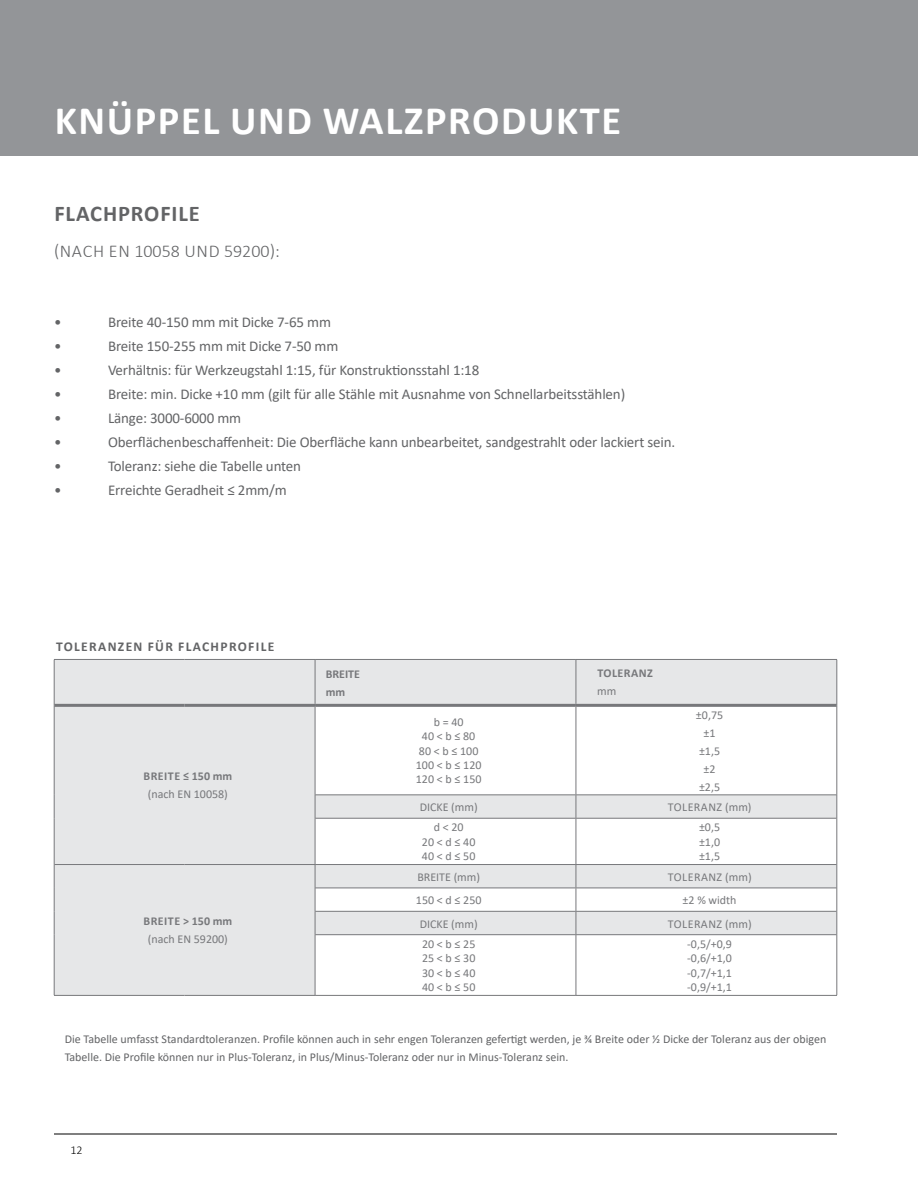
<style>
.page{position:relative;width:918px;height:1188px;background:#fff}
.page>*{position:absolute;margin:0;border:0;box-sizing:border-box;transform-origin:0 0}
.t1{font:700 40.5px "Calibri";letter-spacing:.04em;color:#fff}
.t2{font:700 22.5px "Calibri";letter-spacing:.04em;color:#636466}
.t3{font:300 18px "Calibri";color:#636466}
.t4{font:15px "Calibri";letter-spacing:-.01em;color:#636466}
.t5{font:700 13.5px "Calibri";letter-spacing:.1em;color:#636466}
.t6{font:12px/18px "Calibri";color:#636466}
.t7{font:12px/14.4px "Calibri";color:#77787b;text-align:center}
.t8{font:12px "Calibri";letter-spacing:.04em;color:#77787b}
.t9{font:700 12px "Calibri";letter-spacing:.04em;color:#77787b}
.t10{font:700 12px/18px "Calibri";color:#77787b}
.t11{font:300 12px "Calibri";color:#000}
</style>
<div class="page">
<hr style="left:54px;top:1134px;width:783px;height:1px;background:#000">
<svg style="left:55px;top:660px;width:782px;height:335px;fill:#e6e7e8"></svg>
<svg style="left:316px;top:795px;width:521px;height:139px;fill:#e6e7e8"></svg>
<hr style="left:315px;top:660px;width:1px;height:44px;background:#77787b">
<hr style="left:576px;top:660px;width:1px;height:44px;background:#77787b">
<hr style="left:54px;top:705px;width:1px;height:90px;background:#77787b">
<hr style="left:315px;top:707px;width:1px;height:88px;background:#77787b">
<hr style="left:576px;top:707px;width:1px;height:87px;background:#77787b">
<hr style="left:837px;top:705px;width:1px;height:90px;background:#77787b">
<svg style="left:54px;top:795px;width:1px;height:23px"></svg>
<svg style="left:315px;top:795px;width:1px;height:23px"></svg>
<svg style="left:576px;top:795px;width:1px;height:23px"></svg>
<svg style="left:837px;top:795px;width:1px;height:23px"></svg>
<hr style="left:54px;top:818px;width:1px;height:47px;background:#77787b">
<hr style="left:315px;top:818px;width:1px;height:46px;background:#77787b">
<hr style="left:576px;top:819px;width:1px;height:45px;background:#77787b">
<hr style="left:837px;top:818px;width:1px;height:47px;background:#77787b">
<svg style="left:54px;top:865px;width:1px;height:70px"></svg>
<svg style="left:315px;top:865px;width:1px;height:69px"></svg>
<svg style="left:576px;top:865px;width:1px;height:69px"></svg>
<svg style="left:837px;top:865px;width:1px;height:70px"></svg>
<hr style="left:54px;top:935px;width:1px;height:60px;background:#77787b">
<hr style="left:315px;top:935px;width:1px;height:60px;background:#77787b">
<hr style="left:576px;top:935px;width:1px;height:60px;background:#77787b">
<hr style="left:837px;top:935px;width:1px;height:60px;background:#77787b">
<hr style="left:54px;top:995px;width:131px;height:1px;background:#77787b">
<hr style="left:185px;top:995px;width:130px;height:1px;background:#77787b">
<hr style="left:315px;top:995px;width:261px;height:1px;background:#77787b">
<hr style="left:576px;top:995px;width:261px;height:1px;background:#77787b">
<hr style="left:54px;top:704px;width:131px;height:3px;background:#77787b">
<hr style="left:185px;top:704px;width:130px;height:3px;background:#77787b">
<hr style="left:315px;top:704px;width:261px;height:3px;background:#77787b">
<hr style="left:576px;top:704px;width:261px;height:3px;background:#77787b">
<hr style="left:315px;top:794px;width:261px;height:1px;background:#77787b">
<hr style="left:576px;top:794px;width:261px;height:1px;background:#77787b">
<hr style="left:315px;top:818px;width:261px;height:1px;background:#77787b">
<hr style="left:576px;top:818px;width:261px;height:1px;background:#77787b">
<hr style="left:54px;top:864px;width:131px;height:1px;background:#77787b">
<hr style="left:185px;top:864px;width:130px;height:1px;background:#77787b">
<hr style="left:315px;top:864px;width:261px;height:1px;background:#77787b">
<hr style="left:576px;top:864px;width:261px;height:1px;background:#77787b">
<hr style="left:315px;top:888px;width:261px;height:1px;background:#77787b">
<hr style="left:576px;top:888px;width:261px;height:1px;background:#77787b">
<hr style="left:315px;top:911px;width:261px;height:1px;background:#77787b">
<hr style="left:576px;top:911px;width:261px;height:1px;background:#77787b">
<hr style="left:315px;top:934px;width:261px;height:1px;background:#77787b">
<hr style="left:576px;top:934px;width:261px;height:1px;background:#77787b">
<hr style="left:54px;top:659px;width:131px;height:1px;background:#77787b">
<hr style="left:54px;top:660px;width:1px;height:45px;background:#77787b">
<hr style="left:185px;top:659px;width:130px;height:1px;background:#77787b">
<hr style="left:315px;top:659px;width:261px;height:1px;background:#77787b">
<hr style="left:576px;top:659px;width:261px;height:1px;background:#77787b">
<hr style="left:837px;top:660px;width:1px;height:45px;background:#77787b">
<div style="left:587px;top:664px;width:111px;height:36px;background:#e6e7e8"></div>
<div style="left:0;top:0;width:918px;height:155px;background:#939598"></div>
<h1 class="t1" style="left:55px;top:92px;width:568px">KNÜPPEL UND WALZPRODUKTE</h1>
<h2 class="t2" style="left:54px;top:198px;width:147px">FLACHPROFILE</h2>
<p class="t3" style="left:54px;top:240px;width:227px">(NACH EN 10058 UND 59200):</p>
<p class="t4" style="left:54px;top:311px;width:9px">•</p>
<p class="t4" style="left:108px;top:311px;width:225px">Breite 40-150 mm mit Dicke 7-65 mm</p>
<p class="t4" style="left:54px;top:335px;width:9px">•</p>
<p class="t4" style="left:108px;top:335px;width:232px">Breite 150-255 mm mit Dicke 7-50 mm</p>
<p class="t4" style="left:54px;top:359px;width:9px">•</p>
<p class="t4" style="left:108px;top:359px;width:373px">Verhältnis: für Werkzeugstahl 1:15, für Konstruktionsstahl 1:18</p>
<p class="t4" style="left:54px;top:383px;width:9px">•</p>
<p class="t4" style="left:108px;top:383px;width:519px">Breite: min. Dicke +10 mm (gilt für alle Stähle mit Ausnahme von Schnellarbeitsstählen)</p>
<p class="t4" style="left:54px;top:407px;width:9px">•</p>
<p class="t4" style="left:108px;top:407px;width:135px">Länge: 3000-6000 mm</p>
<p class="t4" style="left:54px;top:431px;width:9px">•</p>
<p class="t4" style="left:108px;top:431px;width:569px">Oberflächenbeschaffenheit: Die Oberfläche kann unbearbeitet, sandgestrahlt oder lackiert sein.</p>
<p class="t4" style="left:54px;top:455px;width:9px">•</p>
<p class="t4" style="left:108px;top:455px;width:195px">Toleranz: siehe die Tabelle unten</p>
<p class="t4" style="left:54px;top:479px;width:9px">•</p>
<p class="t4" style="left:108px;top:479px;width:180px">Erreichte Geradheit ≤ 2mm/m</p>
<p class="t5" style="left:56px;top:636px;width:220px">TOLERANZEN FÜR FLACHPROFILE</p>
<p class="t9" style="left:144px;top:768px;width:90px">BREITE ≤ 150 mm</p>
<p class="t7" style="left:148px;top:787px;width:82px">(nach EN 10058)</p>
<p class="t9" style="left:144px;top:913px;width:90px">BREITE &gt; 150 mm</p>
<p class="t7" style="left:148px;top:932px;width:82px">(nach EN 59200)</p>
<p class="t10" style="left:326px;top:665px;width:36px">BREITE mm</p>
<p class="t9" style="left:597px;top:665px;width:57px">TOLERANZ</p>
<p class="t7" style="left:597px;top:684px;width:21px">mm</p>
<p class="t7" style="left:416px;top:714px;width:67px">b = 40<br>40 &lt; b ≤ 80<br>80 &lt; b ≤ 100<br>100 &lt; b ≤ 120<br>120 &lt; b ≤ 150</p>
<p class="t7" style="left:696px;top:705px;width:29px;line-height:18px">±0,75 ±1 ±1,5 ±2 ±2,5</p>
<p class="t7" style="left:420px;top:800px;width:60px">DICKE (mm)</p>
<p class="t8" style="left:668px;top:799px;width:85px">TOLERANZ (mm)</p>
<p class="t7" style="left:422px;top:820px;width:55px">d &lt; 20<br>20 &lt; d ≤ 40<br>40 &lt; d ≤ 50</p>
<p class="t7" style="left:699px;top:820px;width:23px;text-align:justify">±0,5 ±1,0 ±1,5</p>
<p class="t7" style="left:417px;top:869px;width:64px">BREITE (mm)</p>
<p class="t8" style="left:668px;top:868px;width:85px">TOLERANZ (mm)</p>
<p class="t7" style="left:416px;top:893px;width:67px">150 &lt; d ≤ 250</p>
<p class="t7" style="left:683px;top:893px;width:56px">±2 % width</p>
<p class="t7" style="left:420px;top:916px;width:60px">DICKE (mm)</p>
<p class="t8" style="left:668px;top:915px;width:85px">TOLERANZ (mm)</p>
<p class="t7" style="left:422px;top:936px;width:55px;text-align:justify">20 &lt; b ≤ 25<br>25 &lt; b ≤ 30<br>30 &lt; b ≤ 40<br>40 &lt; b ≤ 50</p>
<p class="t7" style="left:687px;top:936px;width:46px;text-align:justify">-0,5/+0,9 -0,6/+1,0 -0,7/+1,1 -0,9/+1,1</p>
<p class="t6" style="left:65px;top:1030px;width:763px">Die Tabelle umfasst Standardtoleranzen. Profile können auch in sehr engen Toleranzen gefertigt werden, je ¾ Breite oder ½ Dicke der Toleranz aus der obigen<br>Tabelle. Die Profile können nur in Plus-Toleranz, in Plus/Minus-Toleranz oder nur in Minus-Toleranz sein.</p>
<p class="t11" style="left:70px;top:1142px;width:14px">12</p>
</div>
